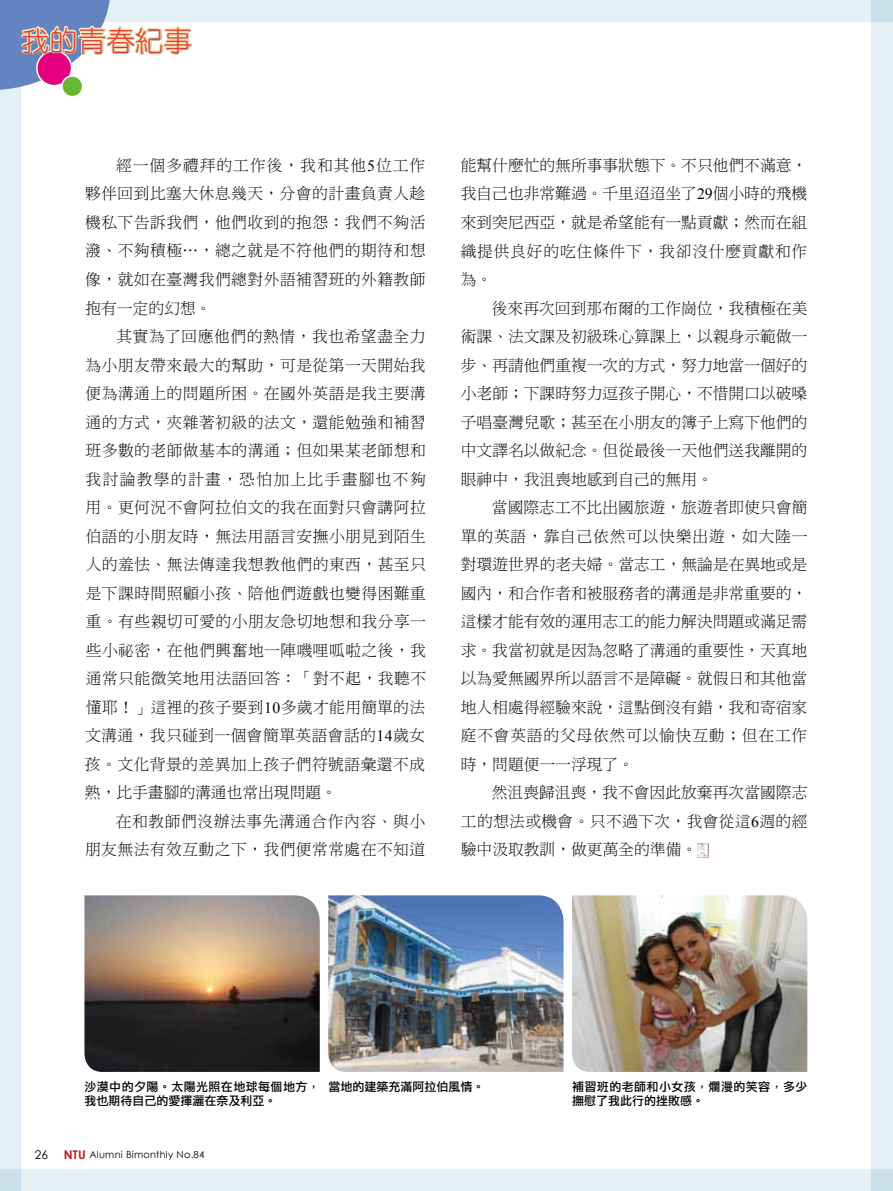
<style>
.page{position:relative;width:893px;height:1191px;background:#fff}
.page>*{position:absolute;margin:0;border:0;box-sizing:border-box;transform-origin:0 0}
.t1{font:28.5px "DF Yuan Std W3";color:#e83b28}
.t2{font:15.75px/28.5px "DF Ming Std W3";letter-spacing:.025em;color:#000;text-align:justify}
.t3{font:12px/14.4px "DF Li Hei Std W5";letter-spacing:.035em;color:#000}
.t4{font:12px "DF Li Hei Std W5";color:#000}
.t5{font:12px "Century Gothic";color:#000}
.t6{font:9.75px "Century Gothic";letter-spacing:.025em;color:#000}
.s1{font-family:"Times New Roman"}
.s2{font-weight:700;font-size:12px;color:#b81c22}
</style>
<div class="page">
<div style="left:0;top:0;width:893px;height:22px;background:#e3f0f5"></div>
<div style="left:0;top:1169px;width:893px;height:22px;background:#e3f0f5"></div>
<div style="left:0;top:0;width:21px;height:1191px;background:#e3f0f5"></div>
<div style="left:872px;top:0;width:21px;height:1191px;background:#e3f0f5"></div>
<div style="left:62px;top:76px;width:21px;height:21px;background:#68b72e;border-radius:50%"></div>
<div style="left:61px;top:75px;width:22px;height:22px;border:2px solid #fff;border-radius:50%"></div>
<svg style="left:0;top:0;width:110px;height:90px"></svg>
<div style="left:19px;top:23px;width:175px;height:31px;background:#fff;opacity:.75"></div>
<div style="left:20px;top:26px;width:175px;height:31px;background:#000;opacity:.75"></div>
<img style="left:697px;top:843px;width:11px;height:14px">
<img style="left:84px;top:895px;width:236px;height:177px">
<img style="left:328px;top:895px;width:236px;height:177px">
<img style="left:572px;top:895px;width:235px;height:177px">
<h1 class="t1" style="left:21px;top:25px;width:172px">我的青春紀事</h1>
<p class="t2" style="left:85px;top:151px;width:342px;text-indent:31px">經一個多禮拜的工作後，我和其他<span class="s1">5</span>位工作夥伴回到比塞大休息幾天，分會的計畫負責人趁機私下告訴我們，他們收到的抱怨：我們不夠活潑、不夠積極⋯，總之就是不符他們的期待和想像，就如在臺灣我們總對外語補習班的外籍教師抱有一定的幻想。</p>
<p class="t2" style="left:85px;top:322px;width:343px;text-indent:32px">其實為了回應他們的熱情，我也希望盡全力為小朋友帶來最大的幫助，可是從第一天開始我便為溝通上的問題所困。在國外英語是我主要溝通的方式，夾雜著初級的法文，還能勉強和補習班多數的老師做基本的溝通；但如果某老師想和我討論教學的計畫，恐怕加上比手畫腳也不夠用。更何況不會阿拉伯文的我在面對只會講阿拉伯語的小朋友時，無法用語言安撫小朋見到陌生人的羞怯、無法傳達我想教他們的東西，甚至只是下課時間照顧小孩、陪他們遊戲也變得困難重重。有些親切可愛的小朋友急切地想和我分享一些小祕密，在他們興奮地一陣嘰哩呱啦之後，我通常只能微笑地用法語回答：「對不起，我聽不懂耶！」這裡的孩子要到<span class="s1">10</span>多歲才能用簡單的法文溝通，我只碰到一個會簡單英語會話的<span class="s1">14</span>歲女孩。文化背景的差異加上孩子們符號語彙還不成熟，比手畫腳的溝通也常出現問題。</p>
<p class="t2" style="left:85px;top:806px;width:342px;text-align:right">在和教師們沒辦法事先溝通合作內容、與小<br>朋友無法有效互動之下，我們便常常處在不知道</p>
<p class="t2" style="left:461px;top:151px;width:348px">能幫什麼忙的無所事事狀態下。不只他們不滿意，我自己也非常難過。千里迢迢坐了<span class="s1">29</span>個小時的飛機來到突尼西亞，就是希望能有一點貢獻；然而在組織提供良好的吃住條件下，我卻沒什麼貢獻和作為。</p>
<p class="t2" style="left:461px;top:293px;width:348px;text-indent:31px">後來再次回到那布爾的工作崗位，我積極在美術課、法文課及初級珠心算課上，以親身示範做一步、再請他們重複一次的方式，努力地當一個好的小老師；下課時努力逗孩子開心，不惜開口以破嗓子唱臺灣兒歌；甚至在小朋友的簿子上寫下他們的中文譯名以做紀念。但從最後一天他們送我離開的眼神中，我沮喪地感到自己的無用。</p>
<p class="t2" style="left:461px;top:493px;width:348px;text-indent:31px">當國際志工不比出國旅遊，旅遊者即使只會簡單的英語，靠自己依然可以快樂出遊，如大陸一對環遊世界的老夫婦。當志工，無論是在異地或是國內，和合作者和被服務者的溝通是非常重要的，這樣才能有效的運用志工的能力解決問題或滿足需求。我當初就是因為忽略了溝通的重要性，天真地以為愛無國界所以語言不是障礙。就假日和其他當地人相處得經驗來說，這點倒沒有錯，我和寄宿家庭不會英語的父母依然可以愉快互動；但在工作時，問題便一一浮現了。</p>
<p class="t2" style="left:461px;top:778px;width:348px;text-indent:31px">然沮喪歸沮喪，我不會因此放棄再次當國際志工的想法或機會。只不過下次，我會從這<span class="s1">6</span>週的經驗中汲取教訓，做更萬全的準備。</p>
<p class="t3" style="left:84px;top:1079px;width:237px">沙漠中的夕陽。太陽光照在地球每個地方，我也期待自己的愛揮灑在奈及利亞。</p>
<p class="t4" style="left:328px;top:1080px;width:157px">當地的建築充滿阿拉伯風情。</p>
<p class="t3" style="left:572px;top:1079px;width:237px">補習班的老師和小女孩，爛漫的笑容，多少撫慰了我此行的挫敗感。</p>
<p class="t5" style="left:35px;top:1146px;width:15px">26</p>
<p class="t6" style="left:64px;top:1147px;width:142px"><span class="s2">NTU</span> Alumni Bimonthly No.84</p>
</div>
